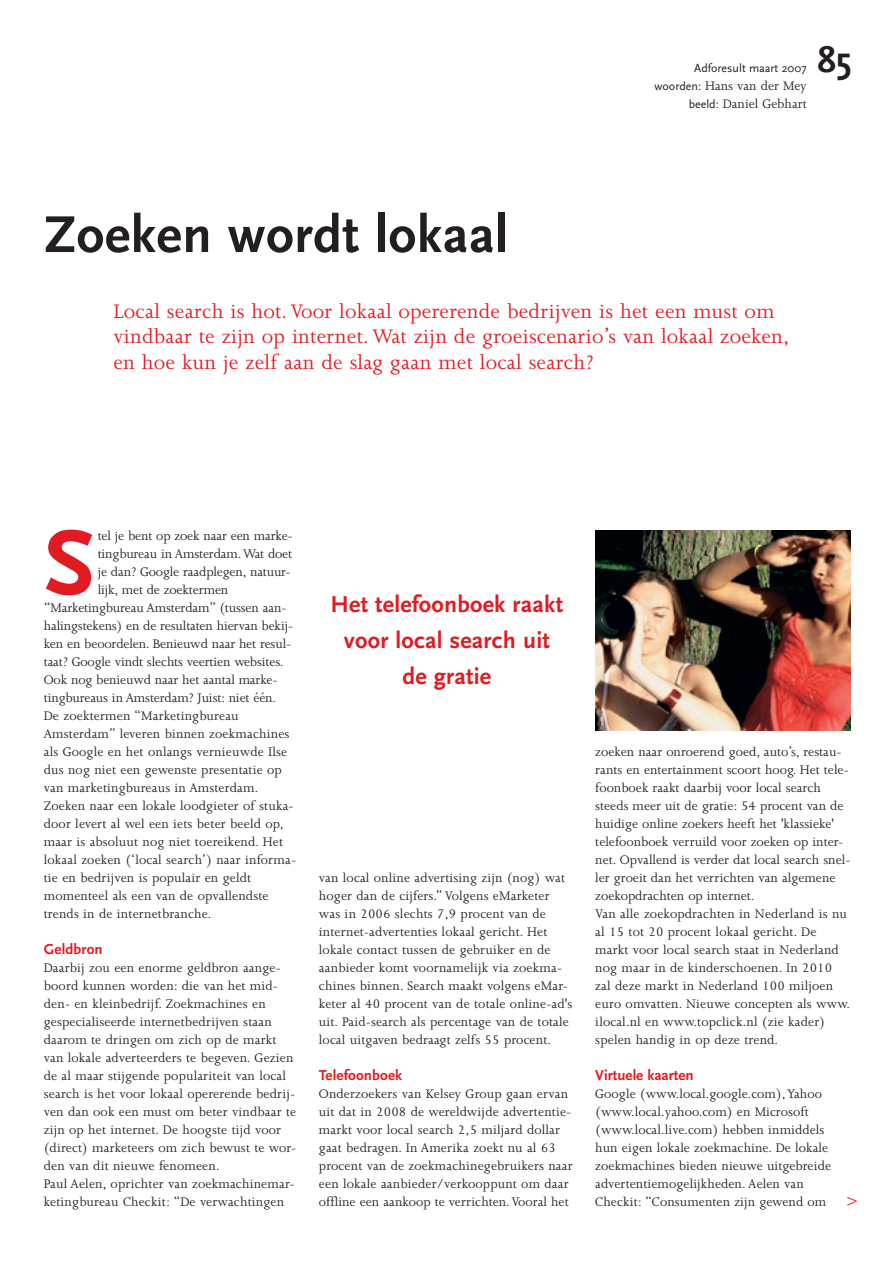
<style>
.page{position:relative;width:893px;height:1263px;background:#fff}
.page>*{position:absolute;margin:0;border:0;box-sizing:border-box;transform-origin:0 0}
.t1{font:700 96px "Scala Sans";color:#e21a21}
.t2{font:700 54px "Scala Sans";letter-spacing:.01em;color:#231f20}
.t3{font:700 37.5px "Scala Sans";color:#231f20}
.t4{font:700 24px/36px "Scala Sans";letter-spacing:.01em;color:#e21a21;text-align:center}
.t5{font:22.5px/25.5px "Joanna MT Std";letter-spacing:.01em;color:#e21a21}
.t6{font:18px "Joanna MT Std";color:#e21a21}
.t7{font:700 15px "Scala Sans";letter-spacing:.01em;color:#e21a21}
.t8{font:14.25px/18px "Joanna MT Std";letter-spacing:.01em;color:#231f20}
.t9{font:14.25px "Joanna MT Std";letter-spacing:-.01em;color:#231f20}
.t10{font:12px "Scala Sans";color:#231f20}
.s1{font-family:"Scala Sans";font-size:12px}
</style>
<div class="page">
<img style="left:595px;top:530px;width:255px;height:201px">
<p class="t10" style="left:694px;top:62px;width:114px">Adforesult maart 2007</p>
<p class="t8" style="left:655px;top:77px;width:154px;text-align:right"><span class="s1">woorden:</span> Hans van der Mey <span class="s1">beeld:</span> Daniel Gebhart</p>
<h3 class="t3" style="left:817px;top:40px;width:36px">85</h3>
<h2 class="t2" style="left:44px;top:205px;width:466px">Zoeken wordt lokaal</h2>
<h3 class="t5" style="left:113px;top:298px;width:678px">Local search is hot. Voor lokaal opererende bedrijven is het een must om vindbaar te zijn op internet. Wat zijn de groeiscenario’s van lokaal zoeken, en hoe kun je zelf aan de slag gaan met local search?</h3>
<h1 class="t1" style="left:44px;top:511px;width:53px">S</h1>
<p class="t9" style="left:98px;top:528px;width:197px">tel je bent op zoek naar een marke-</p>
<p class="t9" style="left:98px;top:546px;width:196px">tingbureau in Amsterdam. Wat doet</p>
<p class="t9" style="left:98px;top:564px;width:194px">je dan? Google raadplegen, natuur-</p>
<p class="t9" style="left:98px;top:582px;width:132px">lijk, met de zoektermen</p>
<p class="t9" style="left:44px;top:600px;width:244px">“Marketingbureau Amsterdam” (tussen aan-</p>
<p class="t9" style="left:44px;top:618px;width:251px">halingstekens) en de resultaten hiervan bekij-</p>
<p class="t9" style="left:44px;top:636px;width:249px">ken en beoordelen. Benieuwd naar het resul-</p>
<p class="t9" style="left:44px;top:654px;width:241px">taat? Google vindt slechts veertien websites.</p>
<p class="t9" style="left:44px;top:672px;width:235px">Ook nog benieuwd naar het aantal marke-</p>
<p class="t9" style="left:44px;top:690px;width:234px">tingbureaus in Amsterdam? Juist: niet één.</p>
<p class="t8" style="left:44px;top:707px;width:196px">De zoektermen “Marketingbureau</p>
<p class="t8" style="left:44px;top:725px;width:247px">Amsterdam” leveren binnen zoekmachines</p>
<p class="t8" style="left:44px;top:743px;width:245px">als Google en het onlangs vernieuwde Ilse</p>
<p class="t8" style="left:44px;top:761px;width:240px">dus nog niet een gewenste presentatie op</p>
<p class="t8" style="left:44px;top:779px;width:216px">van marketingbureaus in Amsterdam.</p>
<p class="t8" style="left:44px;top:797px;width:251px">Zoeken naar een lokale loodgieter of stuka-</p>
<p class="t8" style="left:44px;top:815px;width:242px">door levert al wel een iets beter beeld op,</p>
<p class="t8" style="left:44px;top:833px;width:241px">maar is absoluut nog niet toereikend. Het</p>
<p class="t8" style="left:44px;top:851px;width:254px">lokaal zoeken (‘local search’) naar informa-</p>
<p class="t8" style="left:44px;top:869px;width:209px">tie en bedrijven is populair en geldt</p>
<p class="t8" style="left:44px;top:887px;width:226px">momenteel als een van de opvallendste</p>
<p class="t8" style="left:44px;top:905px;width:169px">trends in de internetbranche.</p>
<p class="t7" style="left:44px;top:941px;width:60px">Geldbron</p>
<p class="t8" style="left:44px;top:959px;width:254px">Daarbij zou een enorme geldbron aange&shy;boord kunnen worden: die van het mid&shy;den- en kleinbedrijf. Zoekmachines en gespecialiseerde internetbedrijven staan daarom te dringen om zich op de markt van lokale adverteerders te begeven. Gezien de al maar stijgende populariteit van local search is het voor lokaal opererende bedrij&shy;ven dan ook een must om beter vindbaar te zijn op het internet. De hoogste tijd voor (direct) marketeers om zich bewust te wor&shy;den van dit nieuwe fenomeen.<br>Paul Aelen, oprichter van zoekmachinemar&shy;ketingbureau Checkit: “De verwachtingen</p>
<h3 class="t4" style="left:330px;top:587px;width:234px">Het telefoonboek raakt voor local search uit de gratie</h3>
<p class="t8" style="left:319px;top:869px;width:255px">van local online advertising zijn (nog) wat hoger dan de cijfers.” Volgens eMarketer was in 2006 slechts 7,9 procent van de internet-advertenties lokaal gericht. Het lokale contact tussen de gebruiker en de aanbieder komt voornamelijk via zoekma&shy;chines binnen. Search maakt volgens eMar&shy;keter al 40 procent van de totale online-ad's uit. Paid-search als percentage van de totale local uitgaven bedraagt zelfs 55 procent.</p>
<p class="t7" style="left:319px;top:1067px;width:85px">Telefoonboek</p>
<p class="t8" style="left:319px;top:1085px;width:255px">Onderzoekers van Kelsey Group gaan ervan uit dat in 2008 de wereldwijde advertentie&shy;markt voor local search 2,5 miljard dollar gaat bedragen. In Amerika zoekt nu al 63 procent van de zoekmachinegebruikers naar een lokale aanbieder/verkooppunt om daar offline een aankoop te verrichten. Vooral het</p>
<p class="t8" style="left:595px;top:743px;width:257px">zoeken naar onroerend goed, auto’s, restau&shy;rants en entertainment scoort hoog. Het tele&shy;foonboek raakt daarbij voor local search steeds meer uit de gratie: 54 procent van de huidige online zoekers heeft het 'klassieke' telefoonboek verruild voor zoeken op inter&shy;net. Opvallend is verder dat local search snel&shy;ler groeit dan het verrichten van algemene zoekopdrachten op internet.<br>Van alle zoekopdrachten in Nederland is nu al 15 tot 20 procent lokaal gericht. De markt voor local search staat in Nederland nog maar in de kinderschoenen. In 2010 zal deze markt in Nederland 100 miljoen euro omvatten. Nieuwe concepten als www. ilocal.nl en www.topclick.nl (zie kader) spelen handig in op deze trend.</p>
<p class="t7" style="left:595px;top:1067px;width:100px">Virtuele kaarten</p>
<p class="t8" style="left:595px;top:1085px;width:237px">Google (www.local.google.com), Yahoo (www.local.yahoo.com) en Microsoft (www.local.live.com) hebben inmiddels hun eigen lokale zoekmachine. De lokale zoekmachines bieden nieuwe uitgebreide advertentiemogelijkheden. Aelen van Checkit: “Consumenten zijn gewend om</p>
<p class="t6" style="left:846px;top:1191px;width:14px">&gt;</p>
</div>
